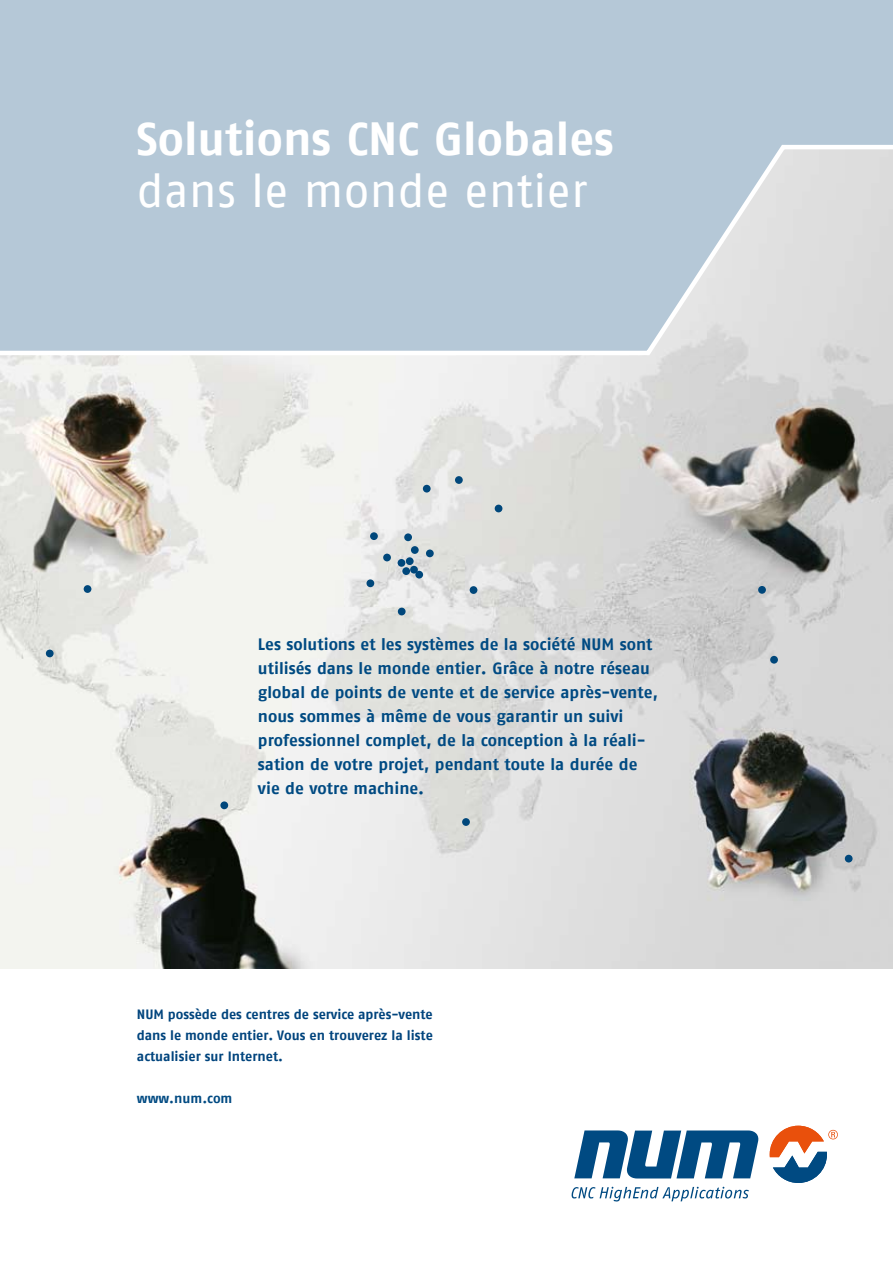
<style>
.page{position:relative;width:893px;height:1263px;background:#fff}
.page>*{position:absolute;margin:0;border:0;box-sizing:border-box;transform-origin:0 0}
.t1{font:700 46.5px "Fago No";color:#fff}
.t2{font:46.5px "Fago No";color:#fff}
.t3{font:700 16.5px/24px "Fago No";color:#004a82}
.t4{font:700 13.5px/21px "Fago No";color:#00447d;text-align:justify}
.t5{font:700 13.5px "Fago No";color:#004a82}
</style>
<div class="page">
<svg style="left:574px;top:1130px;width:185px;height:48px"></svg>
<svg style="left:571px;top:1187px;width:178px;height:14px"></svg>
<svg style="left:770px;top:1126px;width:68px;height:57px"></svg>
<img style="left:0;top:357px;width:893px;height:611px">
<div style="left:383px;top:554px;width:8px;height:7px;background:#00477b;border-radius:50%"></div>
<div style="left:370px;top:532px;width:8px;height:8px;background:#00477b;border-radius:50%"></div>
<div style="left:411px;top:546px;width:8px;height:8px;background:#00477b;border-radius:50%"></div>
<div style="left:415px;top:571px;width:8px;height:7px;background:#00477b;border-radius:50%"></div>
<div style="left:758px;top:586px;width:8px;height:8px;background:#00477b;border-radius:50%"></div>
<div style="left:770px;top:656px;width:8px;height:8px;background:#00477b;border-radius:50%"></div>
<div style="left:366px;top:579px;width:8px;height:8px;background:#00477b;border-radius:50%"></div>
<div style="left:84px;top:585px;width:7px;height:8px;background:#00477b;border-radius:50%"></div>
<svg style="left:0;top:0;width:893px;height:357px;background:#bacbd8"></svg>
<div style="left:406px;top:557px;width:8px;height:8px;background:#00477b;border-radius:50%"></div>
<div style="left:398px;top:559px;width:7px;height:8px;background:#00477b;border-radius:50%"></div>
<div style="left:404px;top:533px;width:8px;height:8px;background:#00477b;border-radius:50%"></div>
<div style="left:426px;top:549px;width:8px;height:8px;background:#00477b;border-radius:50%"></div>
<div style="left:402px;top:567px;width:8px;height:8px;background:#00477b;border-radius:50%"></div>
<div style="left:410px;top:566px;width:8px;height:8px;background:#00477b;border-radius:50%"></div>
<div style="left:470px;top:586px;width:7px;height:8px;background:#00477b;border-radius:50%"></div>
<div style="left:423px;top:485px;width:8px;height:7px;background:#00477b;border-radius:50%"></div>
<div style="left:455px;top:476px;width:8px;height:8px;background:#00477b;border-radius:50%"></div>
<div style="left:398px;top:608px;width:8px;height:7px;background:#00477b;border-radius:50%"></div>
<div style="left:462px;top:818px;width:8px;height:8px;background:#00477b;border-radius:50%"></div>
<div style="left:220px;top:801px;width:8px;height:8px;background:#00477b;border-radius:50%"></div>
<div style="left:46px;top:649px;width:8px;height:8px;background:#00477b;border-radius:50%"></div>
<div style="left:845px;top:855px;width:8px;height:7px;background:#00477b;border-radius:50%"></div>
<div style="left:495px;top:505px;width:7px;height:7px;background:#00477b;border-radius:50%"></div>
<h1 class="t1" style="left:136px;top:111px;width:479px">Solutions CNC Globales</h1>
<h1 class="t2" style="left:136px;top:165px;width:453px">dans le monde entier</h1>
<p class="t3" style="left:258px;top:632px;width:402px">Les solutions et les systèmes de la société NUM sont utilisés dans le monde entier. Grâce à notre réseau global de points de vente et de service après-vente, nous sommes à même de vous garantir un suivi professionnel complet, de la conception à la réali&shy;sation de votre projet, pendant toute la durée de vie de votre machine.</p>
<p class="t4" style="left:137px;top:1003px;width:298px">NUM possède des centres de service après-vente dans le monde entier. Vous en trouverez la liste actualisier sur Internet.</p>
<p class="t5" style="left:137px;top:1090px;width:97px">www.num.com</p>
</div>
